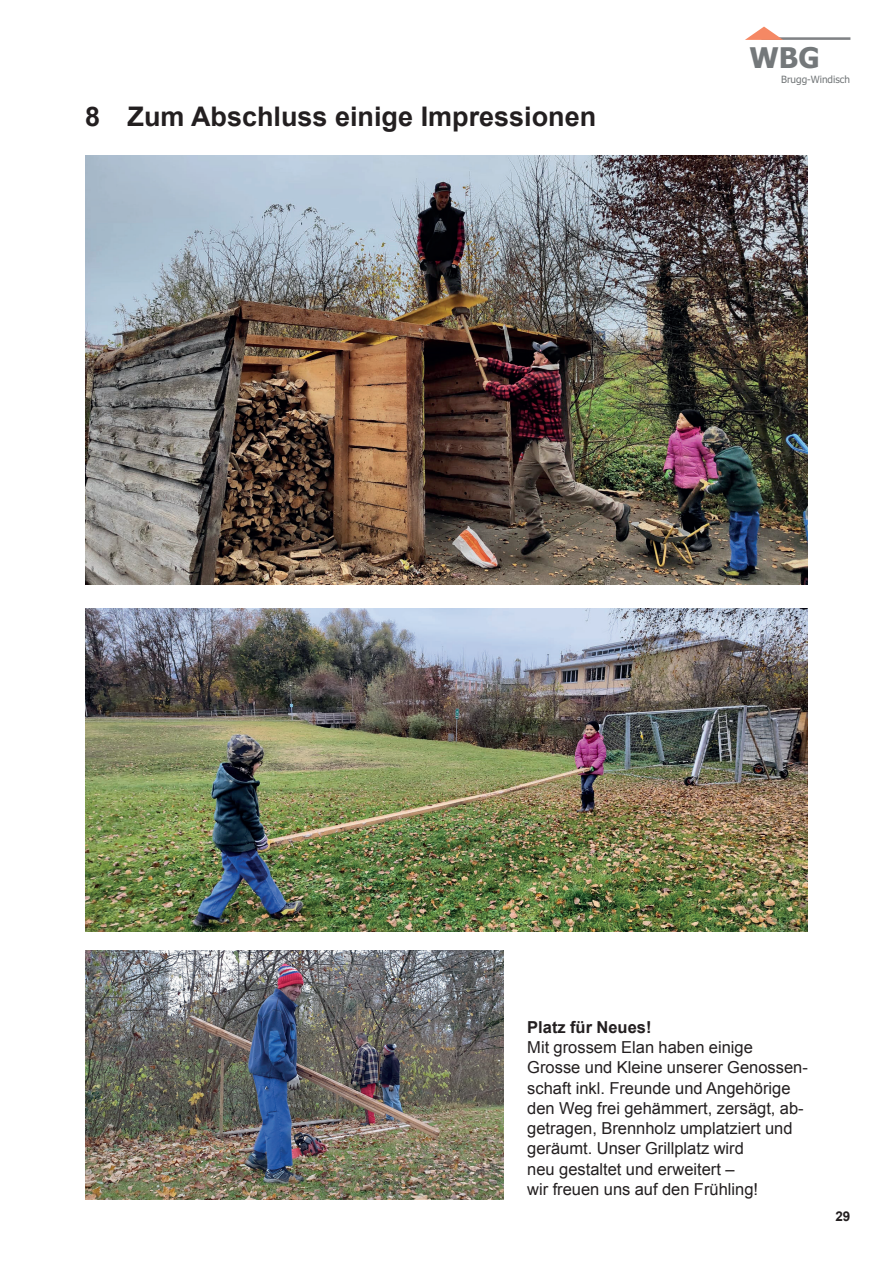
<style>
.page{position:relative;width:893px;height:1263px;background:#fff}
.page>*{position:absolute;margin:0;border:0;box-sizing:border-box;transform-origin:0 0}
.t1{font:700 28.5px "Tahoma";color:#74787a}
.t2{font:700 27px "Arial";color:#231f20}
.t3{font:16.5px/20.2px "Arial";color:#231f20}
.t4{font:700 16.5px "Arial";color:#231f20}
.t5{font:700 13.5px "Arial";color:#231f20}
.t6{font:10.05px "Tahoma";color:#74787a}
</style>
<div class="page">
<hr style="left:761px;top:37px;width:89px;height:3px;background:#808285">
<svg style="left:745px;top:27px;width:38px;height:13px"></svg>
<img style="left:85px;top:608px;width:723px;height:323px">
<img style="left:85px;top:950px;width:419px;height:249px">
<img style="left:85px;top:155px;width:723px;height:430px">
<h2 class="t2" style="left:85px;top:98px;width:513px">8 Zum Abschluss einige Impressionen</h2>
<h1 class="t1" style="left:749px;top:38px;width:72px">WBG</h1>
<p class="t6" style="left:781px;top:72px;width:70px">Brugg-Windisch</p>
<p class="t4" style="left:527px;top:1016px;width:126px">Platz für Neues!</p>
<p class="t3" style="left:527px;top:1037px;width:282px">Mit grossem Elan haben einige Grosse und Kleine unserer Genossen&shy;schaft inkl. Freunde und Angehörige den Weg frei gehämmert, zersägt, ab&shy;getragen, Brennholz umplatziert und geräumt. Unser Grillplatz wird<br>neu gestaltet und erweitert –<br>wir freuen uns auf den Frühling!</p>
<p class="t5" style="left:835px;top:1207px;width:17px">29</p>
</div>
